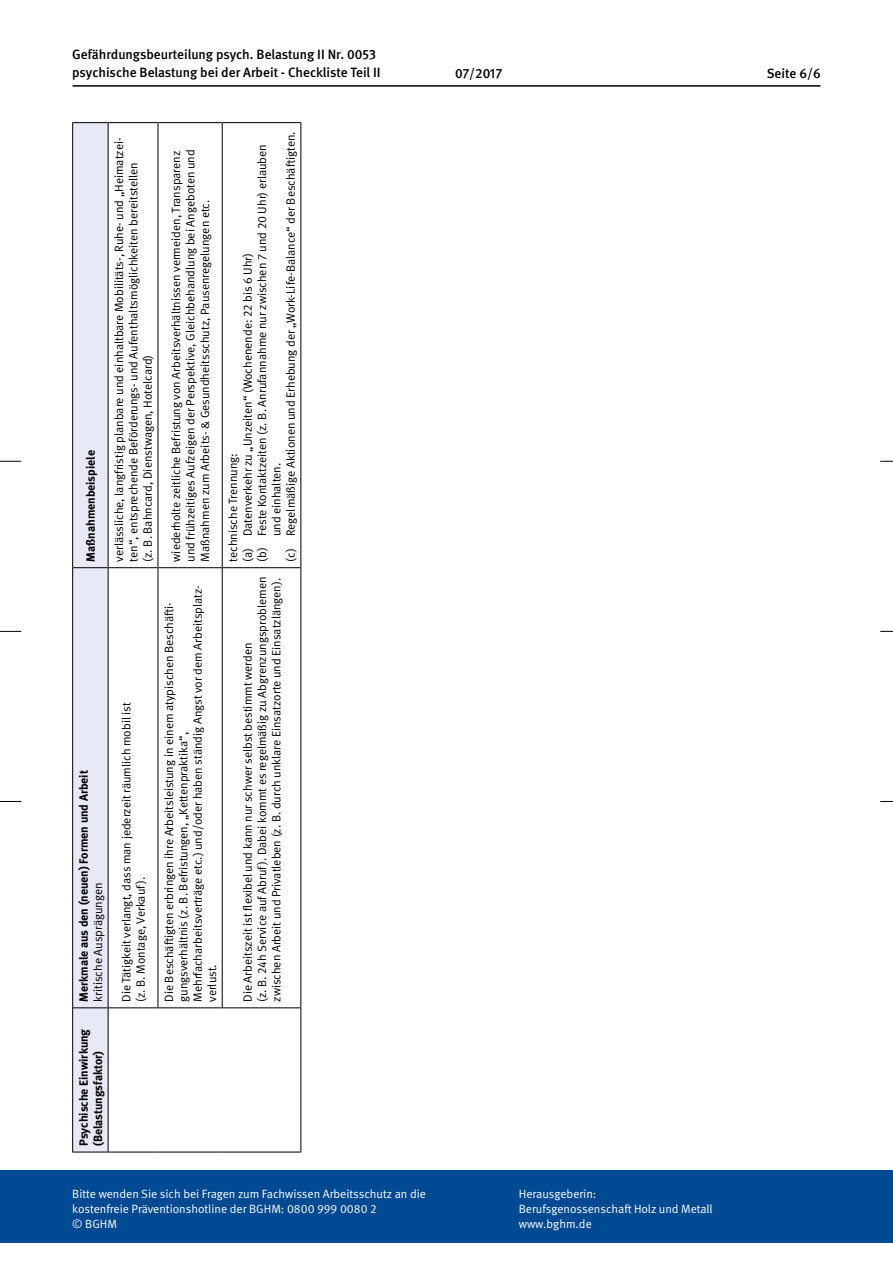
<style>
.page{position:relative;width:893px;height:1263px;background:#fff}
.page>*{position:absolute;margin:0;border:0;box-sizing:border-box;transform-origin:0 0}
.t1{font:500 13.5px/18px "DGUV Meta";color:#000}
.t2{font:12px/14.4px "DGUV Meta";color:#000}
.t3{font:12px/15px "DGUV Meta";color:#fff}
.t4{font:700 12px/14.4px "DGUV Meta";color:#000}
</style>
<div class="page">
<div style="left:0;top:1170px;width:893px;height:73px;background:#004993"></div>
<svg style="left:0;top:461px;width:21px;height:1px"></svg>
<svg style="left:0;top:631px;width:21px;height:1px"></svg>
<svg style="left:0;top:801px;width:21px;height:1px"></svg>
<svg style="left:881px;top:461px;width:12px;height:1px"></svg>
<svg style="left:881px;top:631px;width:12px;height:1px"></svg>
<svg style="left:881px;top:801px;width:12px;height:1px"></svg>
<hr style="left:73px;top:85px;width:747px;height:2px;background:#000">
<div style="left:73px;top:123px;width:35px;height:1029px;background:#e7e9f5"></div>
<hr style="left:72px;top:1008px;width:1px;height:144px;background:#000">
<hr style="left:73px;top:1152px;width:35px;height:1px;background:#000">
<hr style="left:72px;top:568px;width:1px;height:440px;background:#000">
<hr style="left:73px;top:1007px;width:35px;height:1px;background:#000">
<hr style="left:72px;top:122px;width:1px;height:446px;background:#000">
<hr style="left:73px;top:567px;width:35px;height:1px;background:#000">
<hr style="left:73px;top:122px;width:35px;height:1px;background:#000">
<hr style="left:108px;top:1008px;width:1px;height:144px;background:#000">
<hr style="left:108px;top:1152px;width:50px;height:1px;background:#000">
<hr style="left:108px;top:568px;width:1px;height:440px;background:#000">
<hr style="left:108px;top:1007px;width:50px;height:1px;background:#000">
<hr style="left:108px;top:122px;width:1px;height:446px;background:#000">
<hr style="left:108px;top:567px;width:50px;height:1px;background:#000">
<hr style="left:108px;top:122px;width:50px;height:1px;background:#000">
<hr style="left:158px;top:1152px;width:64px;height:1px;background:#000">
<hr style="left:158px;top:568px;width:1px;height:440px;background:#000">
<hr style="left:158px;top:1007px;width:64px;height:1px;background:#000">
<hr style="left:158px;top:122px;width:1px;height:446px;background:#000">
<hr style="left:158px;top:567px;width:64px;height:1px;background:#000">
<hr style="left:158px;top:122px;width:64px;height:1px;background:#000">
<hr style="left:222px;top:1152px;width:78px;height:1px;background:#000">
<hr style="left:222px;top:568px;width:1px;height:440px;background:#000">
<hr style="left:223px;top:1007px;width:77px;height:1px;background:#000">
<hr style="left:222px;top:122px;width:1px;height:446px;background:#000">
<hr style="left:223px;top:567px;width:77px;height:1px;background:#000">
<hr style="left:223px;top:122px;width:77px;height:1px;background:#000">
<hr style="left:300px;top:1008px;width:1px;height:144px;background:#000">
<hr style="left:300px;top:568px;width:1px;height:440px;background:#000">
<hr style="left:300px;top:122px;width:1px;height:446px;background:#000">
<p class="t1" style="left:72px;top:46px;width:310px">Gefährdungsbeurteilung psych. Belastung II Nr. 0053 psychische Belastung bei der Arbeit - Checkliste Teil II</p>
<p class="t4" style="left:84px;top:562px;width:113px;rotate:-90deg">Maßnahmenbeispiele</p>
<p class="t2" style="left:112px;top:562px;width:425px;rotate:-90deg">verlässliche, langfristig planbare und einhaltbare Mobilitäts-, Ruhe- und „Heimatzei&shy;ten“, entsprechende Beförderungs- und Aufenthaltsmöglichkeiten bereitstellen<br>(z. B. Bahncard, Dienstwagen, Hotelcard)</p>
<p class="t4" style="left:77px;top:1002px;width:233px;rotate:-90deg">Merkmale aus den (neuen) Formen und Arbeit</p>
<p class="t2" style="left:91px;top:1002px;width:121px;rotate:-90deg">kritische Ausprägungen</p>
<p class="t2" style="left:119px;top:1002px;width:301px;rotate:-90deg">Die Tätigkeit verlangt, dass man jederzeit räumlich mobil ist (z. B. Montage, Verkauf).</p>
<p class="t2" style="left:169px;top:562px;width:414px;text-align:justify;rotate:-90deg">wiederholte zeitliche Befristung von Arbeitsverhältnissen vermeiden, Transparenz und frühzeitiges Aufzeigen der Perspektive, Gleichbehandlung bei Angeboten und Maßnahmen zum Arbeits- &amp; Gesundheitsschutz, Pausenregelungen etc.</p>
<p class="t2" style="left:162px;top:1002px;width:418px;rotate:-90deg">Die Beschäftigten erbringen ihre Arbeitsleistung in einem atypischen Beschäfti&shy;gungsverhältnis (z. B. Befristungen, „Kettenpraktika“,<br>Mehrfacharbeitsverträge etc.) und/oder haben ständig Angst vor dem Arbeitsplatz&shy;verlust.</p>
<p class="t4" style="left:77px;top:1146px;width:119px;rotate:-90deg">Psychische Einwirkung (Belastungsfaktor)</p>
<p class="t2" style="left:284px;top:562px;width:432px;rotate:-90deg">(c) Regelmäßige Aktionen und Erhebung der „Work-Life-Balance“ der Beschäftigten.</p>
<p class="t2" style="left:255px;top:562px;width:419px;rotate:-90deg">(b) Feste Kontaktzeiten (z. B. Anrufannahme nur zwischen 7 und 20 Uhr) erlauben</p>
<p class="t2" style="left:241px;top:562px;width:310px;rotate:-90deg">(a) Datenverkehr zu „Unzeiten“ (Wochenende: 22 bis 6 Uhr)</p>
<p class="t2" style="left:226px;top:562px;width:110px;rotate:-90deg">technische Trennung:</p>
<p class="t2" style="left:269px;top:536px;width:75px;rotate:-90deg">und einhalten.</p>
<p class="t2" style="left:241px;top:1002px;width:426px;rotate:-90deg">Die Arbeitszeit ist flexibel und kann nur schwer selbst bestimmt werden<br>(z. B. 24h Service auf Abruf). Dabei kommt es regelmäßig zu Abgrenzungsproblemen zwischen Arbeit und Privatleben (z. B. durch unklare Einsatzorte und Einsatzlängen).</p>
<p class="t3" style="left:72px;top:1186px;width:355px">Bitte wenden Sie sich bei Fragen zum Fachwissen Arbeitsschutz an die kostenfreie Präventionshotline der BGHM: 0800 999 0080 2<br>© BGHM</p>
<p class="t1" style="left:455px;top:65px;width:49px">07/2017</p>
<p class="t1" style="left:767px;top:65px;width:55px">Seite 6/6</p>
<p class="t3" style="left:519px;top:1186px;width:195px">Herausgeberin:<br>Berufsgenossenschaft Holz und Metall www.bghm.de</p>
</div>
